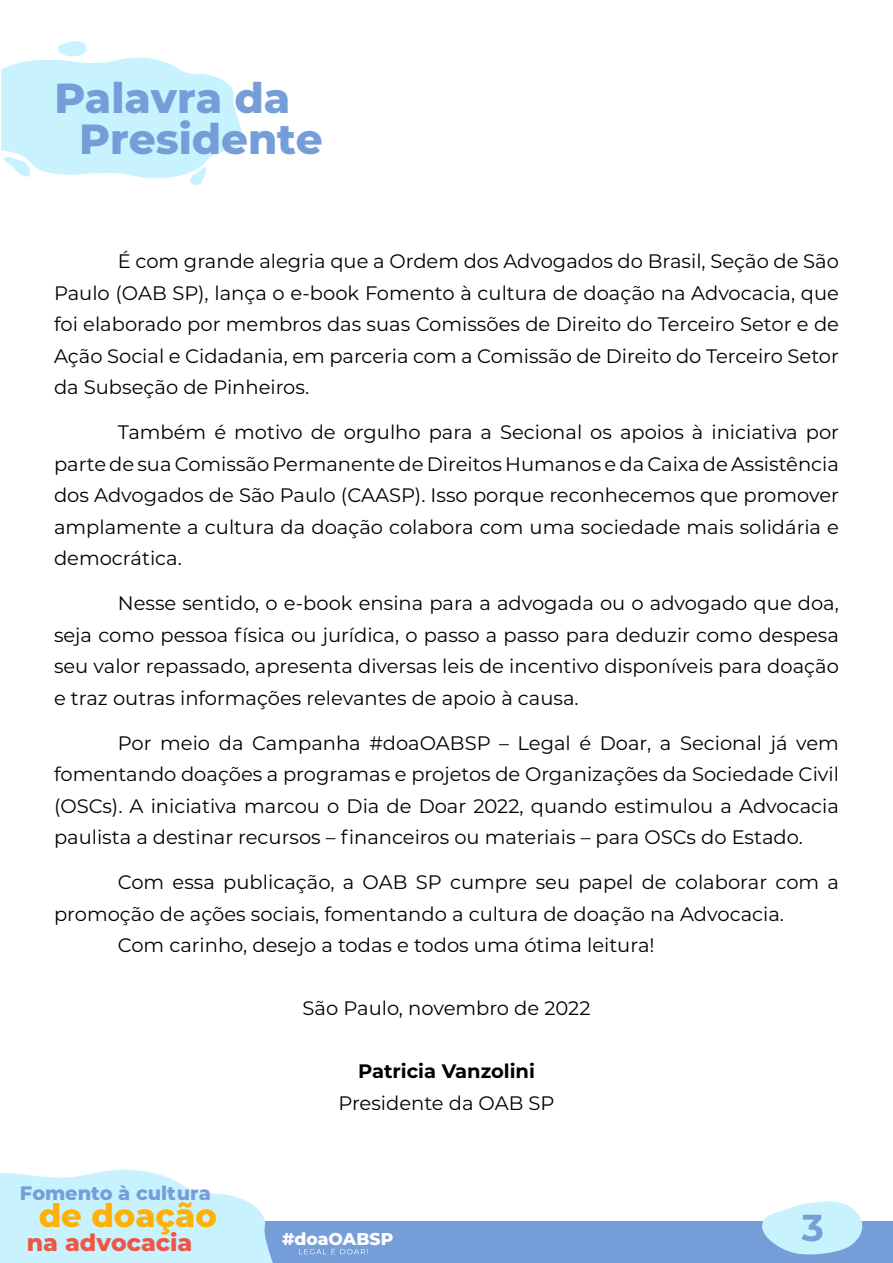
<style>
.page{position:relative;width:893px;height:1263px;background:#fff}
.page>*{position:absolute;margin:0;border:0;box-sizing:border-box;transform-origin:0 0}
.t1{font:800 42px/40.5px "Montserrat";color:#759ed9}
.t2{font:700 37.5px "Montserrat";color:#769fd8}
.t3{font:800 32.25px "Montserrat";color:#ffb000}
.t4{font:800 23.7px "Montserrat";color:#ed5745}
.t5{font:19.5px/31.5px "Montserrat";color:#000;text-align:justify}
.t6{font:700 19.5px "Montserrat";color:#000}
.t7{font:800 19.35px "Montserrat";color:#759ed9}
.t8{font:800 17.1px "Montserrat";color:#fff}
</style>
<div class="page">
<div style="left:142px;top:1221px;width:751px;height:42px;background:#759ed9"></div>
<svg style="left:1px;top:1169px;width:272px;height:94px"></svg>
<svg style="left:299px;top:1248px;width:69px;height:6px"></svg>
<svg style="left:762px;top:1201px;width:101px;height:54px"></svg>
<svg style="left:2px;top:41px;width:240px;height:145px"></svg>
<h1 class="t1" style="left:79px;top:76px;width:245px;text-indent:-24px">Palavra da<br>Presidente</h1>
<p class="t5" style="left:54px;top:245px;width:786px;text-indent:64px">É com grande alegria que a Ordem dos Advogados do Brasil, Seção de São Paulo (OAB SP), lança o e-book Fomento à cultura de doação na Advocacia, que foi elaborado por membros das suas Comissões de Direito do Terceiro Setor e de Ação Social e Cidadania, em parceria com a Comissão de Direito do Terceiro Setor da Subseção de Pinheiros.</p>
<p class="t5" style="left:54px;top:416px;width:787px;text-indent:64px">Também é motivo de orgulho para a Secional os apoios à iniciativa por parte de sua Comissão Permanente de Direitos Humanos e da Caixa de Assistência dos Advogados de São Paulo (CAASP). Isso porque reconhecemos que promover amplamente a cultura da doação colabora com uma sociedade mais solidária e democrática.</p>
<p class="t5" style="left:54px;top:587px;width:786px;text-indent:64px">Nesse sentido, o e-book ensina para a advogada ou o advogado que doa, seja como pessoa física ou jurídica, o passo a passo para deduzir como despesa seu valor repassado, apresenta diversas leis de incentivo disponíveis para doação e traz outras informações relevantes de apoio à causa.</p>
<p class="t5" style="left:54px;top:726px;width:786px;text-indent:64px">Por meio da Campanha #doaOABSP – Legal é Doar, a Secional já vem fomentando doações a programas e projetos de Organizações da Sociedade Civil (OSCs). A iniciativa marcou o Dia de Doar 2022, quando estimulou a Advocacia paulista a destinar recursos – financeiros ou materiais – para OSCs do Estado.</p>
<p class="t5" style="left:118px;top:866px;width:723px">Com essa publicação, a OAB SP cumpre seu papel de colaborar com a</p>
<p class="t5" style="left:54px;top:897px;width:732px">promoção de ações sociais, fomentando a cultura de doação na Advocacia.</p>
<p class="t5" style="left:118px;top:929px;width:538px">Com carinho, desejo a todas e todos uma ótima leitura!</p>
<p class="t5" style="left:303px;top:992px;width:289px">São Paulo, novembro de 2022</p>
<p class="t6" style="left:358px;top:1057px;width:178px">Patricia Vanzolini</p>
<p class="t5" style="left:338px;top:1086px;width:218px">Presidente da OAB SP</p>
<p class="t7" style="left:20px;top:1178px;width:192px">Fomento à cultura</p>
<h3 class="t3" style="left:39px;top:1192px;width:180px">de doação</h3>
<p class="t4" style="left:27px;top:1225px;width:167px">na advocacia</p>
<p class="t8" style="left:282px;top:1226px;width:113px">#doaOABSP</p>
<h2 class="t2" style="left:802px;top:1201px;width:24px">3</h2>
</div>
